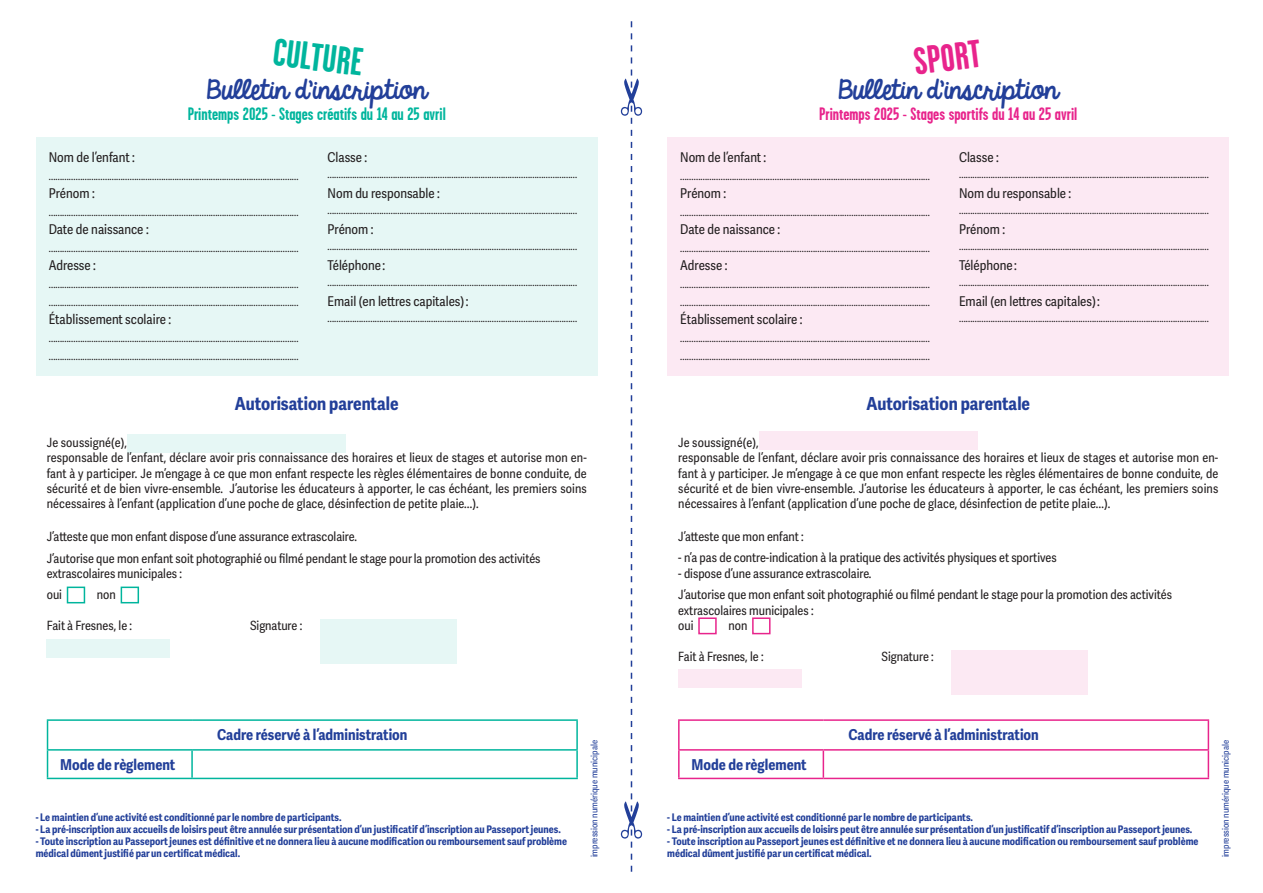
<style>
.page{position:relative;width:1263px;height:893px;background:#fff}
.page>*{position:absolute;margin:0;border:0;box-sizing:border-box;transform-origin:0 0}
.t1{font:700 39px "Garage Gothic";color:#00b59d}
.t2{font:700 39px "Garage Gothic";color:#e8248c}
.t3{font:24px "KG Always A Good Time";color:#223f99}
.t4{font:700 18px "Adelle Sans Cnd";color:#223f99}
.t5{font:700 18px "Garage Gothic";color:#e8248c}
.t6{font:700 18px "Garage Gothic";color:#00b59d}
.t7{font:700 15px "Adelle Sans Cnd";color:#223f99}
.t8{font:13.5px "Adelle Sans Cnd";color:#231f20}
.t9{font:12.75px/15.3px "Adelle Sans Cnd";color:#231f20;text-align:justify}
.t10{font:10.5px/18px "Adelle Sans Cnd";color:#231f20}
.t11{font:700 10.5px/12px "Adelle Sans Cnd";color:#223f99}
.t12{font:9px "Adelle Sans Cnd";color:#223f99}
</style>
<div class="page">
<svg style="left:621px;top:21px;width:21px;height:851px"></svg>
<div style="left:668px;top:137px;width:561px;height:239px;background:#fce9f3"></div>
<div style="left:698px;top:617px;width:19px;height:17px;border:2px solid #e8248c"></div>
<div style="left:752px;top:617px;width:18px;height:17px;border:2px solid #e8248c"></div>
<div style="left:759px;top:431px;width:219px;height:19px;background:#fce9f3"></div>
<div style="left:678px;top:669px;width:123px;height:19px;background:#fce9f3"></div>
<div style="left:951px;top:650px;width:137px;height:44px;background:#fce9f3"></div>
<div style="left:36px;top:137px;width:561px;height:239px;background:#e6f7f5"></div>
<div style="left:67px;top:587px;width:18px;height:16px;border:2px solid #00b59d"></div>
<div style="left:121px;top:587px;width:18px;height:16px;border:2px solid #00b59d"></div>
<div style="left:128px;top:434px;width:218px;height:19px;background:#e6f7f5"></div>
<div style="left:47px;top:639px;width:123px;height:19px;background:#e6f7f5"></div>
<div style="left:320px;top:620px;width:136px;height:44px;background:#e6f7f5"></div>
<hr style="left:678px;top:719px;width:145px;height:2px;background:#e8248c">
<hr style="left:678px;top:721px;width:2px;height:28px;background:#e8248c">
<hr style="left:823px;top:719px;width:386px;height:2px;background:#e8248c">
<hr style="left:678px;top:749px;width:145px;height:2px;background:#e8248c">
<hr style="left:678px;top:751px;width:2px;height:27px;background:#e8248c">
<hr style="left:823px;top:749px;width:386px;height:2px;background:#e8248c">
<svg style="left:823px;top:751px;width:1px;height:27px"></svg>
<svg style="left:1208px;top:721px;width:1px;height:57px"></svg>
<hr style="left:678px;top:778px;width:145px;height:1px;background:#e8248c">
<hr style="left:823px;top:778px;width:386px;height:1px;background:#e8248c">
<hr style="left:47px;top:719px;width:145px;height:2px;background:#00b59d">
<hr style="left:192px;top:719px;width:386px;height:2px;background:#00b59d">
<hr style="left:576px;top:721px;width:2px;height:28px;background:#00b59d">
<hr style="left:47px;top:749px;width:145px;height:2px;background:#00b59d">
<svg style="left:47px;top:721px;width:1px;height:57px"></svg>
<hr style="left:192px;top:749px;width:386px;height:2px;background:#00b59d">
<hr style="left:191px;top:751px;width:2px;height:27px;background:#00b59d">
<hr style="left:576px;top:751px;width:2px;height:27px;background:#00b59d">
<hr style="left:47px;top:778px;width:145px;height:1px;background:#00b59d">
<hr style="left:192px;top:778px;width:386px;height:1px;background:#00b59d">
<p class="t1" style="left:276px;top:31px;width:91px;rotate:7deg">CULTURE</p>
<p class="t3" style="left:207px;top:72px;width:221px">Bulletin d’inscription</p>
<p class="t6" style="left:188px;top:104px;width:259px">Printemps 2025 - Stages créatifs du 14 au 25 avril</p>
<p class="t8" style="left:49px;top:149px;width:88px">Nom de l’enfant :</p>
<p class="t8" style="left:49px;top:185px;width:48px">Prénom :</p>
<p class="t8" style="left:49px;top:221px;width:102px">Date de naissance :</p>
<p class="t8" style="left:49px;top:257px;width:49px">Adresse :</p>
<p class="t10" style="left:49px;top:167px;width:251px">…………………………………………………………………………………………………</p>
<p class="t10" style="left:49px;top:203px;width:251px">…………………………………………………………………………………………………</p>
<p class="t10" style="left:49px;top:239px;width:251px">…………………………………………………………………………………………………</p>
<p class="t10" style="left:49px;top:275px;width:251px">………………………………………………………………………………………………… …………………………………………………………………………………………………</p>
<p class="t10" style="left:49px;top:329px;width:251px">………………………………………………………………………………………………… …………………………………………………………………………………………………</p>
<p class="t8" style="left:49px;top:311px;width:124px">Établissement scolaire :</p>
<p class="t8" style="left:328px;top:149px;width:41px">Classe :</p>
<p class="t8" style="left:328px;top:185px;width:114px">Nom du responsable :</p>
<p class="t8" style="left:328px;top:221px;width:48px">Prénom :</p>
<p class="t8" style="left:328px;top:257px;width:59px">Téléphone :</p>
<p class="t8" style="left:328px;top:293px;width:142px">Email (en lettres capitales) :</p>
<p class="t10" style="left:328px;top:165px;width:251px">…………………………………………………………………………………………………</p>
<p class="t10" style="left:328px;top:201px;width:251px">…………………………………………………………………………………………………</p>
<p class="t10" style="left:328px;top:237px;width:251px">…………………………………………………………………………………………………</p>
<p class="t10" style="left:328px;top:273px;width:251px">…………………………………………………………………………………………………</p>
<p class="t10" style="left:328px;top:309px;width:251px">…………………………………………………………………………………………………</p>
<p class="t4" style="left:235px;top:393px;width:165px">Autorisation parentale</p>
<p class="t9" style="left:47px;top:435px;width:82px">Je soussigné(e),</p>
<p class="t9" style="left:47px;top:451px;width:542px">responsable de l’enfant, déclare avoir pris connaissance des horaires et lieux de stages et autorise mon en&shy;fant à y participer. Je m’engage à ce que mon enfant respecte les règles élémentaires de bonne conduite, de sécurité et de bien vivre-ensemble. J’autorise les éducateurs à apporter, le cas échéant, les premiers soins nécessaires à l’enfant (application d’une poche de glace, désinfection de petite plaie…).</p>
<p class="t9" style="left:47px;top:529px;width:312px">J’atteste que mon enfant dispose d’une assurance extrascolaire.</p>
<p class="t9" style="left:47px;top:551px;width:495px">J’autorise que mon enfant soit photographié ou filmé pendant le stage pour la promotion des activités extrascolaires municipales :</p>
<p class="t9" style="left:47px;top:587px;width:17px">oui</p>
<p class="t9" style="left:97px;top:587px;width:20px">non</p>
<p class="t9" style="left:47px;top:618px;width:87px">Fait à Fresnes, le :</p>
<p class="t9" style="left:250px;top:618px;width:54px">Signature :</p>
<p class="t7" style="left:60px;top:755px;width:117px">Mode de règlement</p>
<p class="t7" style="left:217px;top:726px;width:192px">Cadre réservé à l’administration</p>
<p class="t11" style="left:36px;top:812px;width:307px">- Le maintien d’une activité est conditionné par le nombre de participants.</p>
<p class="t11" style="left:36px;top:824px;width:527px">- La pré-inscription aux accueils de loisirs peut être annulée sur présentation d’un justificatif d’inscription au Passeport jeunes.</p>
<p class="t11" style="left:36px;top:836px;width:533px">- Toute inscription au Passeport jeunes est définitive et ne donnera lieu à aucune modification ou remboursement sauf problème médical dûment justifié par un certificat médical.</p>
<p class="t12" style="left:589px;top:857px;width:119px;rotate:-90deg">impression numérique municipale</p>
<p class="t2" style="left:911px;top:41px;width:69px;rotate:-7deg">SPORT</p>
<p class="t3" style="left:838px;top:72px;width:221px">Bulletin d’inscription</p>
<p class="t5" style="left:819px;top:104px;width:260px">Printemps 2025 - Stages sportifs du 14 au 25 avril</p>
<p class="t8" style="left:680px;top:149px;width:88px">Nom de l’enfant :</p>
<p class="t8" style="left:680px;top:185px;width:48px">Prénom :</p>
<p class="t8" style="left:680px;top:221px;width:102px">Date de naissance :</p>
<p class="t8" style="left:680px;top:257px;width:49px">Adresse :</p>
<p class="t10" style="left:680px;top:167px;width:251px">…………………………………………………………………………………………………</p>
<p class="t10" style="left:680px;top:203px;width:251px">…………………………………………………………………………………………………</p>
<p class="t10" style="left:680px;top:239px;width:251px">…………………………………………………………………………………………………</p>
<p class="t10" style="left:680px;top:275px;width:251px">………………………………………………………………………………………………… …………………………………………………………………………………………………</p>
<p class="t10" style="left:680px;top:329px;width:251px">………………………………………………………………………………………………… …………………………………………………………………………………………………</p>
<p class="t8" style="left:680px;top:311px;width:124px">Établissement scolaire :</p>
<p class="t8" style="left:959px;top:149px;width:41px">Classe :</p>
<p class="t8" style="left:959px;top:185px;width:114px">Nom du responsable :</p>
<p class="t8" style="left:959px;top:221px;width:48px">Prénom :</p>
<p class="t8" style="left:959px;top:257px;width:59px">Téléphone :</p>
<p class="t8" style="left:959px;top:293px;width:142px">Email (en lettres capitales) :</p>
<p class="t10" style="left:959px;top:165px;width:251px">…………………………………………………………………………………………………</p>
<p class="t10" style="left:959px;top:201px;width:251px">…………………………………………………………………………………………………</p>
<p class="t10" style="left:959px;top:237px;width:251px">…………………………………………………………………………………………………</p>
<p class="t10" style="left:959px;top:273px;width:251px">…………………………………………………………………………………………………</p>
<p class="t10" style="left:959px;top:309px;width:251px">…………………………………………………………………………………………………</p>
<p class="t4" style="left:866px;top:393px;width:165px">Autorisation parentale</p>
<p class="t9" style="left:678px;top:435px;width:82px">Je soussigné(e),</p>
<p class="t9" style="left:678px;top:451px;width:542px">responsable de l’enfant, déclare avoir pris connaissance des horaires et lieux de stages et autorise mon en&shy;fant à y participer. Je m’engage à ce que mon enfant respecte les règles élémentaires de bonne conduite, de sécurité et de bien vivre-ensemble. J’autorise les éducateurs à apporter, le cas échéant, les premiers soins nécessaires à l’enfant (application d’une poche de glace, désinfection de petite plaie…).</p>
<p class="t9" style="left:678px;top:529px;width:127px">J’atteste que mon enfant :</p>
<p class="t9" style="left:678px;top:550px;width:380px">- n’a pas de contre-indication à la pratique des activités physiques et sportives</p>
<p class="t9" style="left:678px;top:566px;width:195px">- dispose d’une assurance extrascolaire.</p>
<p class="t9" style="left:678px;top:588px;width:495px">J’autorise que mon enfant soit photographié ou filmé pendant le stage pour la promotion des activités extrascolaires municipales :</p>
<p class="t9" style="left:678px;top:618px;width:17px">oui</p>
<p class="t9" style="left:728px;top:618px;width:20px">non</p>
<p class="t9" style="left:678px;top:649px;width:87px">Fait à Fresnes, le :</p>
<p class="t9" style="left:881px;top:649px;width:54px">Signature :</p>
<p class="t7" style="left:692px;top:755px;width:117px">Mode de règlement</p>
<p class="t7" style="left:848px;top:726px;width:192px">Cadre réservé à l’administration</p>
<p class="t11" style="left:667px;top:812px;width:307px">- Le maintien d’une activité est conditionné par le nombre de participants.</p>
<p class="t11" style="left:667px;top:824px;width:527px">- La pré-inscription aux accueils de loisirs peut être annulée sur présentation d’un justificatif d’inscription au Passeport jeunes.</p>
<p class="t11" style="left:667px;top:836px;width:533px">- Toute inscription au Passeport jeunes est définitive et ne donnera lieu à aucune modification ou remboursement sauf problème médical dûment justifié par un certificat médical.</p>
<p class="t12" style="left:1220px;top:857px;width:119px;rotate:-90deg">impression numérique municipale</p>
</div>
